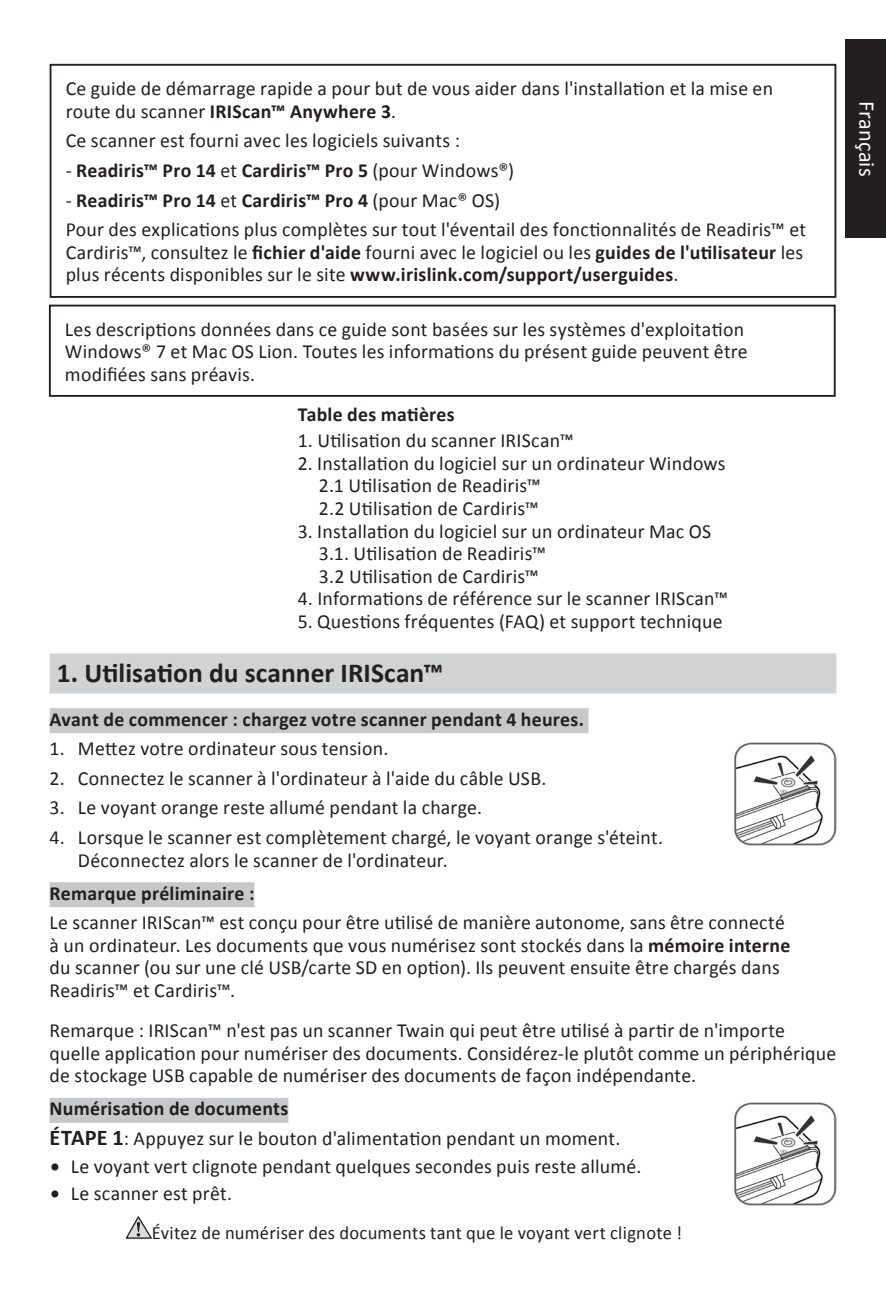
<style>
.page{position:relative;width:886px;height:1312px;background:#fff}
.page>*{position:absolute;margin:0;border:0;box-sizing:border-box;transform-origin:0 0}
.t1{font:700 27.5px "Calibri";letter-spacing:.005em;color:#231f20}
.t2{font:22.5px "Calibri";letter-spacing:.005em;color:#fff}
.t3{font:20px/22.5px "Calibri";letter-spacing:.01em;color:#231f20}
.t4{font:700 20px "Calibri";letter-spacing:.015em;color:#231f20}
.t5{font:18.75px "Calibri";letter-spacing:.01em;color:#231f20}
.s1{font-weight:700}
.s2{font-weight:400}
.s3{font-weight:700;font-size:22.5px}
.s4{font-size:22.5px}
</style>
<div class="page">
<div style="left:845px;top:39px;width:41px;height:198px;background:#231f20"></div>
<div style="left:50px;top:64px;width:786px;height:234px;border:2px solid #231f20"></div>
<div style="left:49px;top:304px;width:787px;height:93px;border:2px solid #231f20"></div>
<div style="left:50px;top:653px;width:786px;height:40px;background:#d1d2d4"></div>
<div style="left:50px;top:708px;width:538px;height:25px;background:#c7c8ca"></div>
<div style="left:50px;top:882px;width:204px;height:25px;background:#c7c8ca"></div>
<div style="left:50px;top:1097px;width:238px;height:25px;background:#c7c8ca"></div>
<svg style="left:126px;top:1216px;width:26px;height:22px"></svg>
<img style="left:734px;top:742px;width:102px;height:103px">
<img style="left:734px;top:1102px;width:102px;height:103px">
<p class="t3" style="left:66px;top:76px;width:709px">Ce guide de démarrage rapide a pour but de vous aider dans l'installation et la mise en route du scanner <span class="s1">IRIScan™ Anywhere 3</span>.</p>
<p class="t3" style="left:66px;top:129px;width:396px">Ce scanner est fourni avec les logiciels suivants :</p>
<p class="t4" style="left:66px;top:158px;width:450px"><span class="s2">-</span> Readiris™ Pro 14 <span class="s2">et</span> Cardiris™ Pro 5 <span class="s2">(pour Windows®)</span></p>
<p class="t3" style="left:66px;top:184px;width:742px;line-height:29.5px">- <span class="s1">Readiris™ Pro 14</span> et <span class="s1">Cardiris™ Pro 4</span> (pour Mac® OS)<br>Pour des explications plus complètes sur tout l'éventail des fonctionnalités de Readiris™ et</p>
<p class="t3" style="left:66px;top:240px;width:739px">Cardiris™, consultez le <span class="s1">fichier d'aide</span> fourni avec le logiciel ou les <span class="s1">guides de l'utilisateur</span> les plus récents disponibles sur le site <span class="s1">www.irislink.com/support/userguides</span>.</p>
<p class="t3" style="left:65px;top:317px;width:684px">Les descriptions données dans ce guide sont basées sur les systèmes d'exploitation<br>Windows® 7 et Mac OS Lion. Toutes les informations du présent guide peuvent être modifiées sans préavis.</p>
<p class="t4" style="left:298px;top:402px;width:159px">Table des matières</p>
<p class="t3" style="left:298px;top:428px;width:277px">1. Utilisation du scanner IRIScan™</p>
<p class="t3" style="left:319px;top:451px;width:408px;text-indent:-21px">2. Installation du logiciel sur un ordinateur Windows<br>2.1 Utilisation de Readiris™<br>2.2 Utilisation de Cardiris™</p>
<p class="t3" style="left:319px;top:518px;width:394px;text-indent:-21px">3. Installation du logiciel sur un ordinateur Mac OS<br>3.1. Utilisation de Readiris™<br>3.2 Utilisation de Cardiris™</p>
<p class="t3" style="left:298px;top:586px;width:432px">4. Informations de référence sur le scanner IRIScan™</p>
<p class="t3" style="left:298px;top:608px;width:426px">5. Questions fréquentes (FAQ) et support technique</p>
<h1 class="t1" style="left:57px;top:655px;width:388px">1. Utilisation du scanner IRIScan™</h1>
<p class="t4" style="left:50px;top:706px;width:536px">Avant de commencer : chargez votre scanner pendant 4 heures.</p>
<p class="t3" style="left:50px;top:736px;width:340px">1. Mettez votre ordinateur sous tension.</p>
<p class="t3" style="left:50px;top:765px;width:498px">2. Connectez le scanner à l'ordinateur à l'aide du câble USB.</p>
<p class="t3" style="left:50px;top:795px;width:434px">3. Le voyant orange reste allumé pendant la charge.</p>
<p class="t3" style="left:78px;top:825px;width:586px;text-indent:-28px">4. Lorsque le scanner est complètement chargé, le voyant orange s'éteint.<br>Déconnectez alors le scanner de l'ordinateur.</p>
<p class="t4" style="left:50px;top:880px;width:206px">Remarque préliminaire :</p>
<p class="t3" style="left:50px;top:910px;width:742px">Le scanner IRIScan™ est conçu pour être utilisé de manière autonome, sans être connecté à un ordinateur. Les documents que vous numérisez sont stockés dans la <span class="s1">mémoire interne </span>du scanner (ou sur une clé USB/carte SD en option). Ils peuvent ensuite être chargés dans Readiris™ et Cardiris™.</p>
<p class="t3" style="left:50px;top:1018px;width:788px">Remarque : IRIScan™ n'est pas un scanner Twain qui peut être utilisé à partir de n'importe quelle application pour numériser des documents. Considérez-le plutôt comme un périphérique de stockage USB capable de numériser des documents de façon indépendante.</p>
<p class="t3" style="left:50px;top:1092px;width:572px;line-height:29.5px"><span class="s1">Numérisation de documents<br></span><span class="s3">ÉTAPE 1</span>: Appuyez sur le bouton d'alimentation pendant un moment.</p>
<p class="t3" style="left:50px;top:1153px;width:593px"><span class="s4">•</span> Le voyant vert clignote pendant quelques secondes puis reste allumé.</p>
<p class="t3" style="left:50px;top:1180px;width:184px"><span class="s4">•</span> Le scanner est prêt.</p>
<p class="t5" style="left:152px;top:1220px;width:532px">Évitez de numériser des documents tant que le voyant vert clignote !</p>
<p class="t2" style="left:881px;top:101px;width:77px;rotate:90deg">Français</p>
</div>
